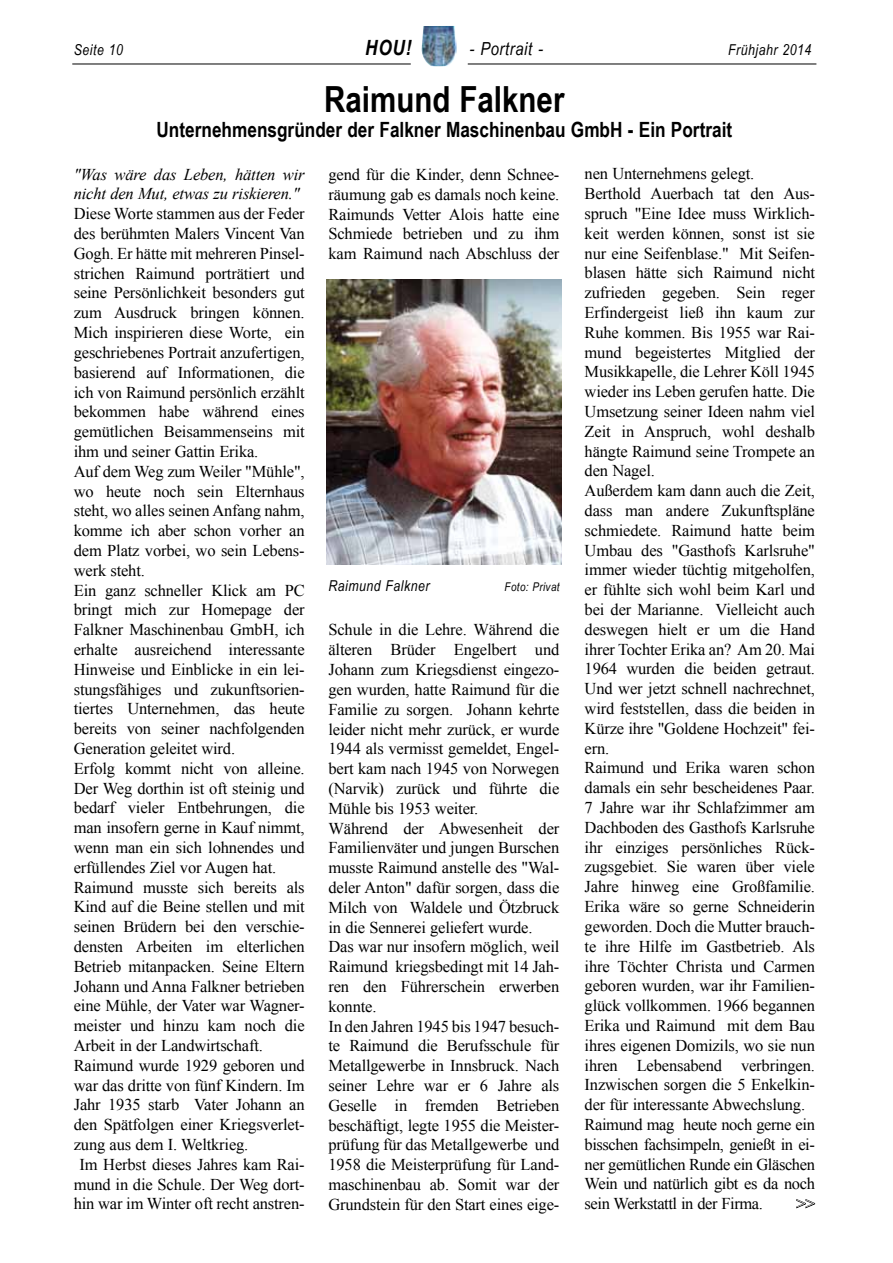
<style>
.page{position:relative;width:893px;height:1263px;background:#fff}
.page>*{position:absolute;margin:0;border:0;box-sizing:border-box;transform-origin:0 0}
.t1{font:700 36px "Arial Narrow";color:#000}
.t2{font:700 21px "Arial Narrow";color:#000}
.t3{font:italic 700 21px "Arial Narrow";color:#000}
.t4{font:italic 18px "Arial Narrow";letter-spacing:.035em;color:#000}
.t5{font:16.5px/19.8px "Times New Roman";letter-spacing:-.01em;color:#000}
.t6{font:italic 16.5px/19.8px "Times New Roman";letter-spacing:-.01em;color:#000}
.t7{font:16.5px "Times New Roman";color:#fff}
.t8{font:italic 15px "Arial Narrow";letter-spacing:.035em;color:#000}
.t9{font:italic 12px "Arial Narrow";letter-spacing:.035em;color:#000}
</style>
<div class="page">
<hr style="left:72px;top:64px;width:339px;height:1px;background:#000">
<hr style="left:468px;top:64px;width:348px;height:1px;background:#000">
<svg style="left:796px;top:1199px;width:20px;height:10px"></svg>
<img style="left:327px;top:280px;width:234px;height:284px">
<img style="left:422px;top:26px;width:35px;height:40px">
<p class="t8" style="left:74px;top:39px;width:51px">Seite 10</p>
<p class="t3" style="left:365px;top:32px;width:48px">HOU!</p>
<p class="t4" style="left:470px;top:36px;width:75px">- Portrait -</p>
<p class="t8" style="left:728px;top:39px;width:85px">Frühjahr 2014</p>
<h1 class="t1" style="left:324px;top:72px;width:242px">Raimund Falkner</h1>
<p class="t2" style="left:157px;top:114px;width:577px">Unternehmensgründer der Falkner Maschinenbau GmbH - Ein Portrait</p>
<p class="t5" style="left:585px;top:164px;width:232px">nen Unternehmens gelegt.<br>Berthold Auerbach tat den Aus&shy;spruch "Eine Idee muss Wirklich&shy;keit werden können, sonst ist sie nur eine Seifenblase." Mit Seifen&shy;blasen hätte sich Raimund nicht zufrieden gegeben. Sein reger<br>Erfindergeist ließ ihn kaum zur<br>Ruhe kommen. Bis 1955 war Rai&shy;mund begeistertes Mitglied der<br>Musikkapelle, die Lehrer Köll 1945 wieder ins Leben gerufen hatte. Die<br>Umsetzung seiner Ideen nahm viel<br>Zeit in Anspruch, wohl deshalb hängte Raimund seine Trompete an den Nagel.<br>Außerdem kam dann auch die Zeit, dass man andere Zukunftspläne schmiedete. Raimund hatte beim<br>Umbau des "Gasthofs Karlsruhe" immer wieder tüchtig mitgeholfen, er fühlte sich wohl beim Karl und bei der Marianne. Vielleicht auch deswegen hielt er um die Hand ihrer Tochter Erika an? Am 20. Mai<br>1964 wurden die beiden getraut.<br>Und wer jetzt schnell nachrechnet, wird feststellen, dass die beiden in<br>Kürze ihre "Goldene Hochzeit" fei&shy;ern.<br>Raimund und Erika waren schon damals ein sehr bescheidenes Paar.<br>7 Jahre war ihr Schlafzimmer am<br>Dachboden des Gasthofs Karlsruhe ihr einziges persönliches Rück&shy;zugsgebiet. Sie waren über viele<br>Jahre hinweg eine Großfamilie.<br>Erika wäre so gerne Schneiderin geworden. Doch die Mutter brauch&shy;te ihre Hilfe im Gastbetrieb. Als ihre Töchter Christa und Carmen geboren wurden, war ihr Familien&shy;glück vollkommen. 1966 begannen<br>Erika und Raimund mit dem Bau ihres eigenen Domizils, wo sie nun ihren Lebensabend verbringen.<br>Inzwischen sorgen die 5 Enkelkin&shy;der für interessante Abwechslung.<br>Raimund mag heute noch gerne ein bisschen fachsimpeln, genießt in ei&shy;ner gemütlichen Runde ein Gläschen<br>Wein und natürlich gibt es da noch sein Werkstattl in der Firma.</p>
<p class="t6" style="left:74px;top:164px;width:232px">"Was wäre das Leben, hätten wir nicht den Mut, etwas zu riskieren."</p>
<p class="t5" style="left:74px;top:204px;width:232px">Diese Worte stammen aus der Feder</p>
<p class="t5" style="left:74px;top:223px;width:232px">des berühmten Malers Vincent Van</p>
<p class="t5" style="left:74px;top:243px;width:232px">Gogh. Er hätte mit mehreren Pinsel-</p>
<p class="t5" style="left:74px;top:263px;width:232px">strichen Raimund porträtiert und</p>
<p class="t5" style="left:74px;top:283px;width:232px">seine Persönlichkeit besonders gut</p>
<p class="t5" style="left:74px;top:303px;width:232px">zum Ausdruck bringen können.</p>
<p class="t5" style="left:74px;top:322px;width:232px">Mich inspirieren diese Worte, ein</p>
<p class="t5" style="left:74px;top:342px;width:232px">geschriebenes Portrait anzufertigen,</p>
<p class="t5" style="left:74px;top:362px;width:232px">basierend auf Informationen, die</p>
<p class="t5" style="left:74px;top:382px;width:232px">ich von Raimund persönlich erzählt</p>
<p class="t5" style="left:74px;top:402px;width:232px">bekommen habe während eines</p>
<p class="t5" style="left:74px;top:421px;width:232px">gemütlichen Beisammenseins mit</p>
<p class="t5" style="left:74px;top:441px;width:186px">ihm und seiner Gattin Erika.</p>
<p class="t5" style="left:74px;top:461px;width:232px">Auf dem Weg zum Weiler "Mühle",</p>
<p class="t5" style="left:74px;top:481px;width:232px">wo heute noch sein Elternhaus</p>
<p class="t5" style="left:74px;top:501px;width:232px">steht, wo alles seinen Anfang nahm,</p>
<p class="t5" style="left:74px;top:520px;width:232px">komme ich aber schon vorher an</p>
<p class="t5" style="left:74px;top:540px;width:232px">dem Platz vorbei, wo sein Lebens-</p>
<p class="t5" style="left:74px;top:560px;width:73px">werk steht.</p>
<p class="t5" style="left:74px;top:580px;width:232px">Ein ganz schneller Klick am PC</p>
<p class="t5" style="left:74px;top:600px;width:232px">bringt mich zur Homepage der</p>
<p class="t5" style="left:74px;top:619px;width:232px">Falkner Maschinenbau GmbH, ich</p>
<p class="t5" style="left:74px;top:639px;width:232px">erhalte ausreichend interessante</p>
<p class="t5" style="left:74px;top:659px;width:232px">Hinweise und Einblicke in ein lei-</p>
<p class="t5" style="left:74px;top:679px;width:232px">stungsfähiges und zukunftsorien-</p>
<p class="t5" style="left:74px;top:699px;width:232px">tiertes Unternehmen, das heute</p>
<p class="t5" style="left:74px;top:718px;width:232px">bereits von seiner nachfolgenden</p>
<p class="t5" style="left:74px;top:738px;width:163px">Generation geleitet wird.</p>
<p class="t5" style="left:74px;top:758px;width:232px">Erfolg kommt nicht von alleine.</p>
<p class="t5" style="left:74px;top:778px;width:232px">Der Weg dorthin ist oft steinig und</p>
<p class="t5" style="left:74px;top:798px;width:232px">bedarf vieler Entbehrungen, die</p>
<p class="t5" style="left:74px;top:817px;width:232px">man insofern gerne in Kauf nimmt,</p>
<p class="t5" style="left:74px;top:837px;width:232px">wenn man ein sich lohnendes und</p>
<p class="t5" style="left:74px;top:857px;width:204px">erfüllendes Ziel vor Augen hat.</p>
<p class="t5" style="left:74px;top:877px;width:232px">Raimund musste sich bereits als</p>
<p class="t5" style="left:74px;top:897px;width:232px">Kind auf die Beine stellen und mit</p>
<p class="t5" style="left:74px;top:916px;width:232px">seinen Brüdern bei den verschie-</p>
<p class="t5" style="left:74px;top:936px;width:232px">densten Arbeiten im elterlichen</p>
<p class="t5" style="left:74px;top:956px;width:232px">Betrieb mitanpacken. Seine Eltern</p>
<p class="t5" style="left:74px;top:976px;width:232px">Johann und Anna Falkner betrieben</p>
<p class="t5" style="left:74px;top:996px;width:232px">eine Mühle, der Vater war Wagner-</p>
<p class="t5" style="left:74px;top:1015px;width:232px">meister und hinzu kam noch die</p>
<p class="t5" style="left:74px;top:1035px;width:191px">Arbeit in der Landwirtschaft.</p>
<p class="t5" style="left:74px;top:1055px;width:232px">Raimund wurde 1929 geboren und</p>
<p class="t5" style="left:74px;top:1075px;width:232px">war das dritte von fünf Kindern. Im</p>
<p class="t5" style="left:74px;top:1095px;width:232px">Jahr 1935 starb Vater Johann an</p>
<p class="t5" style="left:74px;top:1114px;width:232px">den Spätfolgen einer Kriegsverlet-</p>
<p class="t5" style="left:74px;top:1134px;width:176px">zung aus dem I. Weltkrieg.</p>
<p class="t5" style="left:80px;top:1154px;width:227px">Im Herbst dieses Jahres kam Rai-</p>
<p class="t5" style="left:74px;top:1174px;width:232px">mund in die Schule. Der Weg dort-</p>
<p class="t5" style="left:74px;top:1194px;width:232px">hin war im Winter oft recht anstren-</p>
<p class="t5" style="left:328px;top:164px;width:232px;text-align:justify">gend für die Kinder, denn Schnee&shy;räumung gab es damals noch keine.<br>Raimunds Vetter Alois hatte eine Schmiede betrieben und zu ihm kam Raimund nach Abschluss der</p>
<p class="t8" style="left:328px;top:575px;width:103px">Raimund Falkner</p>
<p class="t9" style="left:505px;top:579px;width:57px">Foto: Privat</p>
<p class="t5" style="left:328px;top:620px;width:232px">Schule in die Lehre. Während die älteren Brüder Engelbert und<br>Johann zum Kriegsdienst eingezo&shy;gen wurden, hatte Raimund für die<br>Familie zu sorgen. Johann kehrte leider nicht mehr zurück, er wurde<br>1944 als vermisst gemeldet, Engel&shy;bert kam nach 1945 von Norwegen (Narvik) zurück und führte die<br>Mühle bis 1953 weiter.<br>Während der Abwesenheit der<br>Familienväter und jungen Burschen musste Raimund anstelle des "Wal&shy;deler Anton" dafür sorgen, dass die<br>Milch von Waldele und Ötzbruck in die Sennerei geliefert wurde.<br>Das war nur insofern möglich, weil<br>Raimund kriegsbedingt mit 14 Jah&shy;ren den Führerschein erwerben konnte.<br>In den Jahren 1945 bis 1947 besuch&shy;te Raimund die Berufsschule für<br>Metallgewerbe in Innsbruck. Nach seiner Lehre war er 6 Jahre als<br>Geselle in fremden Betrieben beschäftigt, legte 1955 die Meister&shy;prüfung für das Metallgewerbe und<br>1958 die Meisterprüfung für Land&shy;maschinenbau ab. Somit war der<br>Grundstein für den Start eines eige-</p>
<p class="t7" style="left:796px;top:1192px;width:20px">&gt;&gt;</p>
</div>
